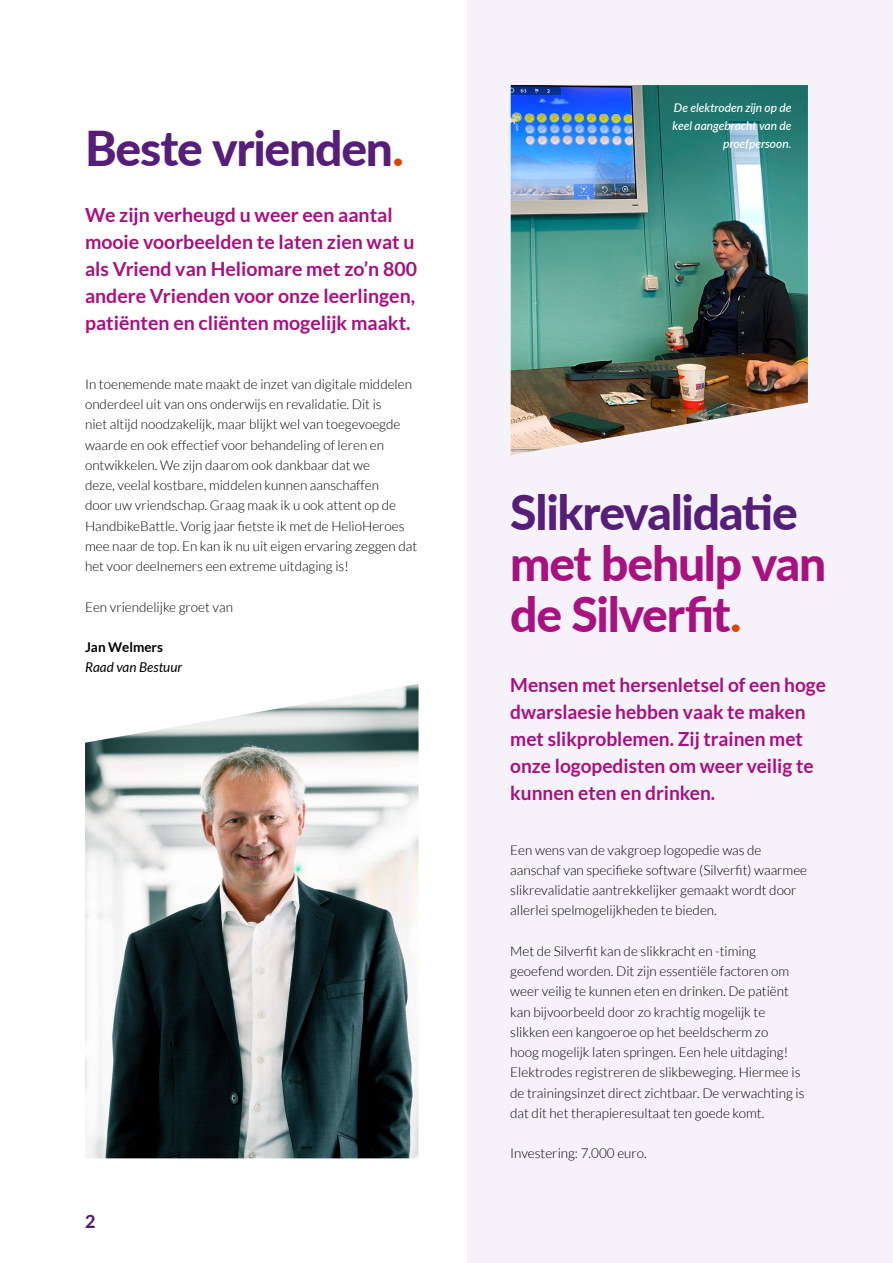
<style>
.page{position:relative;width:893px;height:1263px;background:#fff}
.page>*{position:absolute;margin:0;border:0;box-sizing:border-box;transform-origin:0 0}
.t1{font:800 48px "Lato";letter-spacing:-.025em;color:#561e78}
.t2{font:800 48px/51px "Lato";letter-spacing:-.025em;color:#a71180}
.t3{font:700 19.5px/27px "Lato";color:#a80f80}
.t4{font:800 18px "Lato";color:#561e78}
.t5{font:300 13.5px/20.2px "Lato";color:#000}
.t6{font:italic 13.5px "Lato";color:#000}
.t7{font:700 13.5px "Lato";color:#000}
.t8{font:italic 500 12px/18px "Lato";letter-spacing:-.005em;color:#fff;text-align:right}
.s1{color:#d54903}
</style>
<div class="page">
<div style="left:468px;top:0;width:425px;height:1263px;background:#f5f2f9"></div>
<img style="left:85px;top:684px;width:333px;height:474px">
<img style="left:511px;top:85px;width:297px;height:370px">
<h1 class="t1" style="left:85px;top:113px;width:320px">Beste vrienden<span class="s1">.</span></h1>
<h2 class="t3" style="left:85px;top:201px;width:333px">We zijn verheugd u weer een aantal mooie voorbeelden te laten zien wat u als Vriend van Heliomare met zo’n 800 andere Vrienden voor onze leerlingen, patiënten en cliënten mogelijk maakt.</h2>
<p class="t5" style="left:85px;top:374px;width:334px">In toenemende mate maakt de inzet van digitale middelen onderdeel uit van ons onderwijs en revalidatie. Dit is<br>niet altijd noodzakelijk, maar blijkt wel van toegevoegde waarde en ook effectief voor behandeling of leren en ontwikkelen. We zijn daarom ook dankbaar dat we<br>deze, veelal kostbare, middelen kunnen aanschaffen<br>door uw vriendschap. Graag maak ik u ook attent op de HandbikeBattle. Vorig jaar fietste ik met de HelioHeroes mee naar de top. En kan ik nu uit eigen ervaring zeggen dat het voor deelnemers een extreme uitdaging is!</p>
<p class="t5" style="left:85px;top:597px;width:149px">Een vriendelijke groet van</p>
<p class="t7" style="left:85px;top:639px;width:79px">Jan Welmers</p>
<p class="t6" style="left:85px;top:660px;width:99px">Raad van Bestuur</p>
<h3 class="t4" style="left:85px;top:1208px;width:12px">2</h3>
<p class="t8" style="left:673px;top:98px;width:120px">De elektroden zijn op de keel aangebracht van de proefpersoon.</p>
<h1 class="t1" style="left:510px;top:477px;width:289px">Slikrevalidatie</h1>
<h1 class="t2" style="left:510px;top:536px;width:318px">met behulp van de Silverfit<span class="s1">.</span></h1>
<h2 class="t3" style="left:510px;top:671px;width:317px">Mensen met hersenletsel of een hoge dwarslaesie hebben vaak te maken met slikproblemen. Zij trainen met onze logopedisten om weer veilig te kunnen eten en drinken.</h2>
<p class="t5" style="left:510px;top:840px;width:298px">Een wens van de vakgroep logopedie was de aanschaf van specifieke software (Silverfit) waarmee slikrevalidatie aantrekkelijker gemaakt wordt door allerlei spelmogelijkheden te bieden.</p>
<p class="t5" style="left:510px;top:941px;width:296px">Met de Silverfit kan de slikkracht en -timing geoefend worden. Dit zijn essentiële factoren om weer veilig te kunnen eten en drinken. De patiënt kan bijvoorbeeld door zo krachtig mogelijk te slikken een kangoeroe op het beeldscherm zo<br>hoog mogelijk laten springen. Een hele uitdaging!<br>Elektrodes registreren de slikbeweging. Hiermee is de trainingsinzet direct zichtbaar. De verwachting is dat dit het therapieresultaat ten goede komt.</p>
<p class="t5" style="left:510px;top:1143px;width:138px">Investering: 7.000 euro.</p>
</div>
